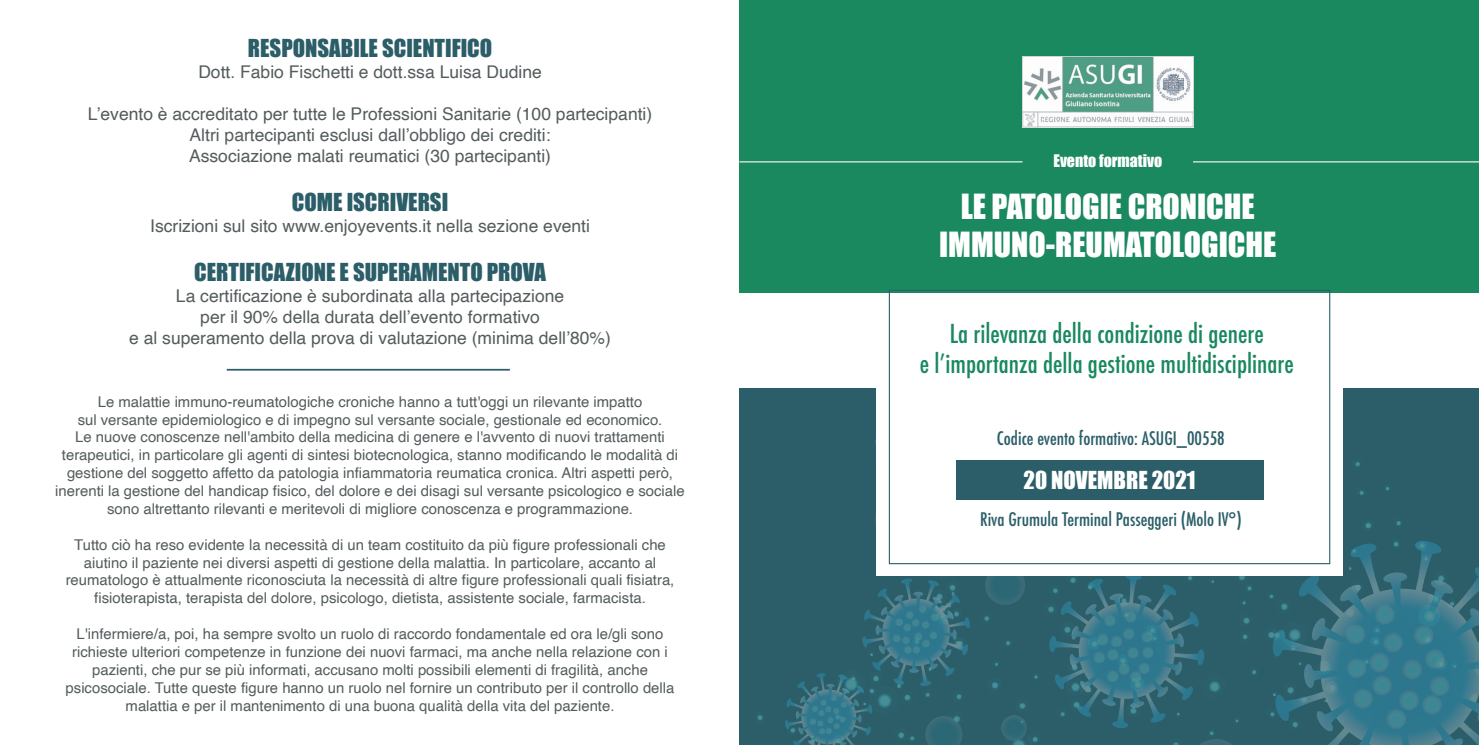
<style>
.page{position:relative;width:1479px;height:745px;background:#fff}
.page>*{position:absolute;margin:0;border:0;box-sizing:border-box;transform-origin:0 0}
.t1{font:31.85px/38.1px "Impact";color:#fff;text-align:center}
.t2{font:500 condensed 25.38px/30.4px "Futura";color:#1a895f;text-align:center}
.t3{font:22.75px "Impact";color:#2b5e68}
.t4{font:22.75px "Impact";color:#fff}
.t5{font:500 condensed 18.2px "Futura";color:#2b5e68}
.t6{font:17.5px/21px "Helvetica";color:#545c5d;text-align:center}
.t7{font:15.92px "Impact";color:#fff}
.t8{font:14.88px/17.8px "Helvetica";color:#545c5d;text-align:center}
</style>
<div class="page">
<div style="left:739px;top:388px;width:739px;height:356px;background:#2b5e68"></div>
<svg style="left:757px;top:715px;width:6px;height:5px"></svg>
<svg style="left:785px;top:388px;width:693px;height:356px"></svg>
<div style="left:739px;top:0;width:739px;height:292px;background:#1a895f"></div>
<img style="left:1022px;top:56px;width:170px;height:71px">
<hr style="left:739px;top:161px;width:283px;height:1px;background:#fff">
<hr style="left:1192px;top:161px;width:286px;height:1px;background:#fff">
<div style="left:876px;top:375px;width:466px;height:200px;background:#fff"></div>
<div style="left:888px;top:289px;width:442px;height:275px;border:1px solid #2b5e68"></div>
<div style="left:955px;top:459px;width:308px;height:40px;background:#2b5e68"></div>
<hr style="left:227px;top:368px;width:283px;height:2px;background:#2b5e68">
<h3 class="t3" style="left:248px;top:30px;width:246px">RESPONSABILE SCIENTIFICO</h3>
<p class="t6" style="left:198px;top:62px;width:345px">Dott. Fabio Fischetti e dott.ssa Luisa Dudine</p>
<p class="t6" style="left:88px;top:104px;width:566px">L’evento è accreditato per tutte le Professioni Sanitarie (100 partecipanti)<br>Altri partecipanti esclusi dall’obbligo dei crediti:<br>Associazione malati reumatici (30 partecipanti)</p>
<h3 class="t3" style="left:292px;top:184px;width:158px">COME ISCRIVERSI</h3>
<p class="t6" style="left:150px;top:216px;width:441px">Iscrizioni sul sito www.enjoyevents.it nella sezione eventi</p>
<h3 class="t3" style="left:194px;top:254px;width:353px">CERTIFICAZIONE E SUPERAMENTO PROVA</h3>
<p class="t6" style="left:129px;top:286px;width:483px">La certificazione è subordinata alla partecipazione<br>per il 90% della durata dell’evento formativo<br>e al superamento della prova di valutazione (minima dell’80%)</p>
<p class="t8" style="left:55px;top:393px;width:631px">Le malattie immuno-reumatologiche croniche hanno a tutt'oggi un rilevante impatto<br>sul versante epidemiologico e di impegno sul versante sociale, gestionale ed economico.<br>Le nuove conoscenze nell'ambito della medicina di genere e l'avvento di nuovi trattamenti terapeutici, in particolare gli agenti di sintesi biotecnologica, stanno modificando le modalità di gestione del soggetto affetto da patologia infiammatoria reumatica cronica. Altri aspetti però, inerenti la gestione del handicap fisico, del dolore e dei disagi sul versante psicologico e sociale sono altrettanto rilevanti e meritevoli di migliore conoscenza e programmazione.</p>
<p class="t8" style="left:66px;top:535px;width:610px">Tutto ciò ha reso evidente la necessità di un team costituito da più figure professionali che aiutino il paziente nei diversi aspetti di gestione della malattia. In particolare, accanto al reumatologo è attualmente riconosciuta la necessità di altre figure professionali quali fisiatra, fisioterapista, terapista del dolore, psicologo, dietista, assistente sociale, farmacista.</p>
<p class="t8" style="left:66px;top:625px;width:610px">L'infermiere/a, poi, ha sempre svolto un ruolo di raccordo fondamentale ed ora le/gli sono richieste ulteriori competenze in funzione dei nuovi farmaci, ma anche nella relazione con i pazienti, che pur se più informati, accusano molti possibili elementi di fragilità, anche psicosociale. Tutte queste figure hanno un ruolo nel fornire un contributo per il controllo della malattia e per il mantenimento di una buona qualità della vita del paziente.</p>
<p class="t7" style="left:1053px;top:149px;width:110px">Evento formativo</p>
<h1 class="t1" style="left:939px;top:186px;width:339px">LE PATOLOGIE CRONICHE<br>IMMUNO-REUMATOLOGICHE</h1>
<h2 class="t2" style="left:919px;top:318px;width:375px">La rilevanza della condizione di genere<br>e lʼimportanza della gestione multidisciplinare</h2>
<p class="t5" style="left:997px;top:426px;width:229px">Codice evento formativo: ASUGI_00558</p>
<h3 class="t4" style="left:1023px;top:462px;width:173px">20 NOVEMBRE 2021</h3>
<p class="t5" style="left:980px;top:507px;width:263px">Riva Grumula Terminal Passeggeri (Molo IV°)</p>
</div>
